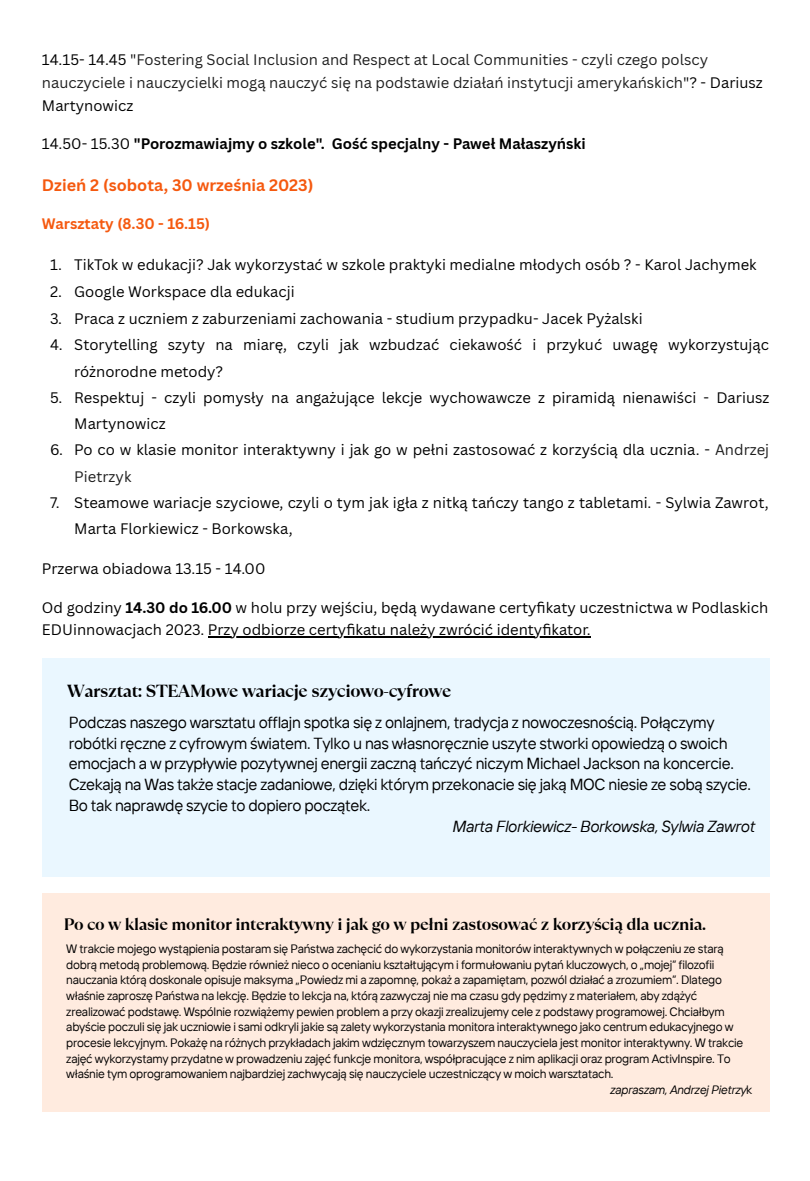
<style>
.page{position:relative;width:810px;height:1181px;background:#fff}
.page>*{position:absolute;margin:0;border:0;box-sizing:border-box;transform-origin:0 0}
.t1{font:700 17.4px "TT Ramillas";letter-spacing:-.02em;color:#000}
.t2{font:700 16.5px "TT Ramillas";letter-spacing:-.02em;color:#000}
.t3{font:700 16.2px "Canva Sans";color:#f5590f}
.t4{font:16.05px/20.7px "TT Interphases";letter-spacing:-.02em;color:#000}
.t5{font:italic 16.05px "TT Interphases";letter-spacing:-.02em;color:#000}
.t6{font:14.85px/26.2px "Canva Sans";color:#000}
.t7{font:14.85px/22.8px "Canva Sans";color:#1f1f1f}
.t8{font:700 14.85px "Canva Sans";color:#000}
.t9{font:700 14.85px "Canva Sans";color:#f5590f}
.t10{font:12.15px/15.6px "TT Interphases";letter-spacing:-.02em;color:#000}
.t11{font:italic 12.15px "TT Interphases";letter-spacing:-.02em;color:#000}
.s1{color:#000}
.s2{font-weight:400}
.s3{color:#1f1f1f}
.s4{font-weight:700}
.s5{font-style:normal}
</style>
<div class="page">
<hr style="left:208px;top:636px;width:383px;height:1px;background:#000">
<div style="left:42px;top:658px;width:727px;height:219px;background:#eaf7ff"></div>
<div style="left:42px;top:893px;width:727px;height:218px;background:#ffebdf"></div>
<p class="t7" style="left:42px;top:48px;width:722px"><span class="s1">14.15- 14.45 "</span>Fostering Social Inclusion and Respect at Local Communities - czyli czego polscy nauczyciele i nauczycielki mogą nauczyć się na podstawie działań instytucji amerykańskich<span class="s1">"? - Dariusz<br>Martynowicz</span></p>
<p class="t8" style="left:42px;top:133px;width:545px"><span class="s2">14.50- 15.30</span> "Porozmawiajmy o szkole". Gość specjalny - Paweł Małaszyński</p>
<p class="t3" style="left:42px;top:173px;width:273px">Dzień 2 (sobota, 30 września 2023)</p>
<p class="t9" style="left:42px;top:213px;width:170px">Warsztaty (8.30 - 16.15)</p>
<p class="t6" style="left:50px;top:251px;width:708px">1. TikTok w edukacji? Jak wykorzystać w szkole praktyki medialne młodych osób ? - Karol Jachymek</p>
<p class="t6" style="left:50px;top:278px;width:246px">2. Google Workspace dla edukacji</p>
<p class="t6" style="left:50px;top:305px;width:594px">3. Praca z uczniem z zaburzeniami zachowania - studium przypadku- Jacek Pyżalski</p>
<p class="t6" style="left:74px;top:331px;width:696px;text-indent:-24px">4. Storytelling szyty na miarę, czyli jak wzbudzać ciekawość i przykuć uwagę wykorzystując różnorodne metody?</p>
<p class="t6" style="left:74px;top:384px;width:697px;text-indent:-24px">5. Respektuj - czyli pomysły na angażujące lekcje wychowawcze z piramidą nienawiści - Dariusz<br>Martynowicz</p>
<p class="t6" style="left:74px;top:436px;width:696px;text-indent:-24px">6. Po co w klasie monitor interaktywny i jak go w pełni zastosować z korzyścią dla ucznia. - <span class="s3">Andrzej<br>Pietrzyk</span></p>
<p class="t6" style="left:74px;top:489px;width:696px;text-indent:-24px">7. Steamowe wariacje szyciowe, czyli o tym jak igła z nitką tańczy tango z tabletami. - Sylwia Zawrot,<br>Marta Florkiewicz - Borkowska,</p>
<p class="t6" style="left:42px;top:555px;width:225px">Przerwa obiadowa 13.15 - 14.00</p>
<p class="t6" style="left:42px;top:596px;width:728px;line-height:22.2px">Od godziny <span class="s4">14.30 do 16.00</span> w holu przy wejściu, będą wydawane certyfi katy uczestnictwa w Podlaskich<br>EDUinnowacjach 2023. Przy odbiorze certyfi katu należy zwrócić identyfi kator.</p>
<p class="t1" style="left:67px;top:679px;width:386px">Warsztat: STEAMowe wariacje szyciowo-cyfrowe</p>
<p class="t4" style="left:69px;top:711px;width:667px">Podczas naszego warsztatu offlajn spotka się z onlajnem, tradycja z nowoczesnością. Połączymy robótki ręczne z cyfrowym światem. Tylko u nas własnoręcznie uszyte stworki opowiedzą o swoich emocjach a w przypływie pozytywnej energii zaczną tańczyć niczym Michael Jackson na koncercie.</p>
<p class="t4" style="left:69px;top:773px;width:684px">Czekają na Was także stacje zadaniowe, dzięki którym przekonacie się jaką MOC niesie ze sobą szycie.</p>
<p class="t4" style="left:69px;top:794px;width:303px">Bo tak naprawdę szycie to dopiero początek.</p>
<p class="t5" style="left:452px;top:815px;width:304px">Marta Florkiewicz- Borkowska, Sylwia Zawrot</p>
<p class="t2" style="left:64px;top:913px;width:644px">Po co w klasie monitor interaktywny i jak go w pełni zastosować z korzyścią dla ucznia.</p>
<p class="t10" style="left:66px;top:940px;width:679px">W trakcie mojego wystąpienia postaram się Państwa zachęcić do wykorzystania monitorów interaktywnych w połączeniu ze starą dobrą metodą problemową. Będzie również nieco o ocenianiu kształtującym i formułowaniu pytań kluczowych, o „mojej” filozofii nauczania którą doskonale opisuje maksyma „Powiedz mi a zapomnę, pokaż a zapamiętam, pozwól działać a zrozumiem”. Dlatego właśnie zaproszę Państwa na lekcję. Będzie to lekcja na, którą zazwyczaj nie ma czasu gdy pędzimy z materiałem, aby zdążyć zrealizować podstawę. Wspólnie rozwiążemy pewien problem a przy okazji zrealizujemy cele z podstawy programowej. Chciałbym abyście poczuli się jak uczniowie i sami odkryli jakie są zalety wykorzystania monitora interaktywnego jako centrum edukacyjnego w procesie lekcyjnym. Pokażę na różnych przykładach jakim wdzięcznym towarzyszem nauczyciela jest monitor interaktywny. W trakcie zajęć wykorzystamy przydatne w prowadzeniu zajęć funkcje monitora, współpracujące z nim aplikacji oraz program ActivInspire. To właśnie tym oprogramowaniem najbardziej zachwycają się nauczyciele uczestniczący w moich warsztatach.</p>
<p class="t11" style="left:610px;top:1081px;width:144px">zapraszam, Andrzej Pietrzy<span class="s5">k</span></p>
</div>
